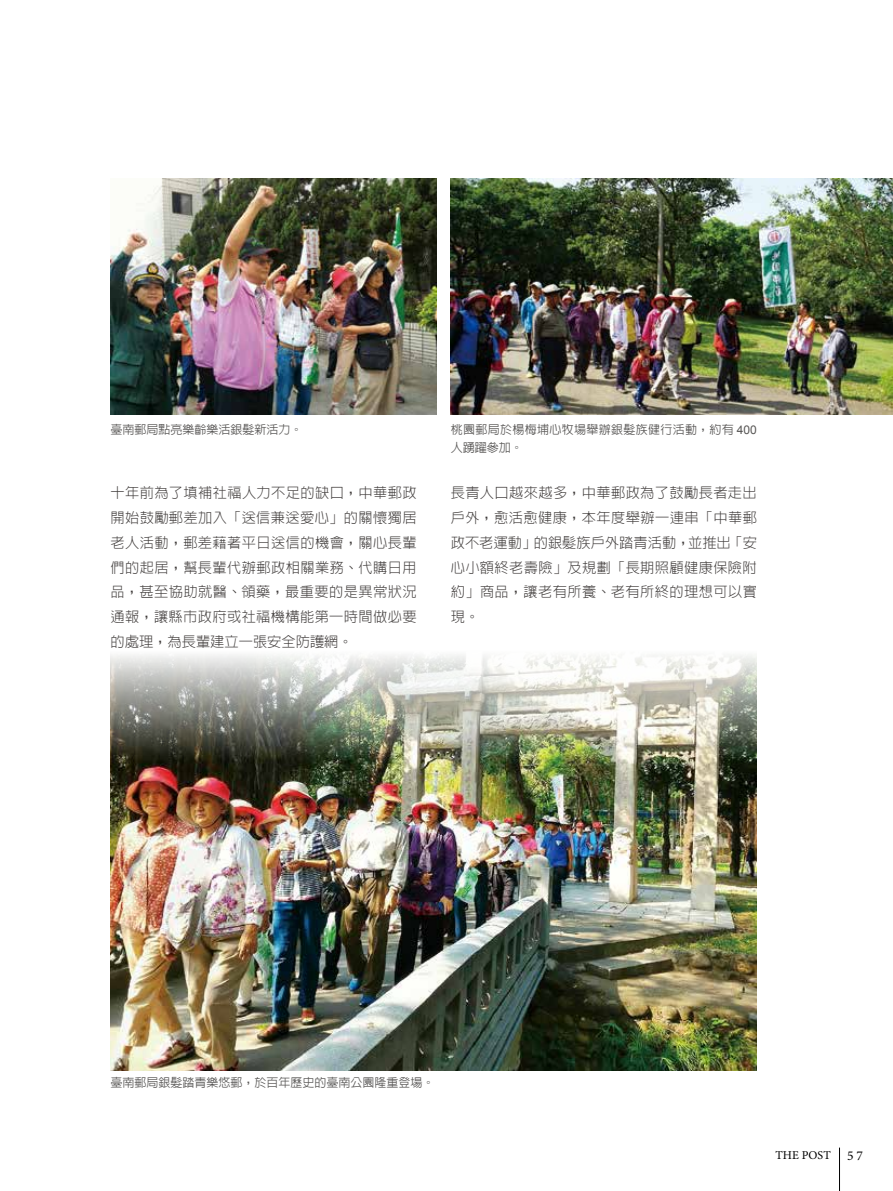
<style>
.page{position:relative;width:893px;height:1191px;background:#fff}
.page>*{position:absolute;margin:0;border:0;box-sizing:border-box;transform-origin:0 0}
.t1{font:300 14.25px/24.8px "AR Hei B5";letter-spacing:.025em;color:#3e3a39;text-align:justify}
.t2{font:500 12px "AR Hei B5";color:#575554}
.t3{font:500 12px/18px "AR Hei B5";letter-spacing:.03em;color:#575554}
.t4{font:12px "Minion Pro";color:#000}
.s1{font-family:"Arial";font-weight:400}
.s2{font-size:13.5px}
</style>
<div class="page">
<img style="left:111px;top:655px;width:646px;height:415px">
<img style="left:111px;top:179px;width:326px;height:236px">
<img style="left:451px;top:179px;width:442px;height:236px">
<hr style="left:839px;top:1147px;width:1px;height:44px;background:#000">
<p class="t2" style="left:111px;top:423px;width:194px">臺南郵局點亮樂齡樂活銀髮新活力。</p>
<p class="t3" style="left:451px;top:420px;width:308px">桃園郵局於楊梅埔心牧場舉辦銀髮族健行活動，約有 <span class="s1">400</span>人踴躍參加。</p>
<p class="t1" style="left:451px;top:480px;width:308px">長青人口越來越多，中華郵政為了鼓勵長者走出戶外，愈活愈健康，本年度舉辦一連串「中華郵政不老運動」的銀髮族戶外踏青活動，並推出「安心小額終老壽險」及規劃「長期照顧健康保險附約」商品，讓老有所養、老有所終的理想可以實現。</p>
<p class="t1" style="left:111px;top:480px;width:308px">十年前為了填補社福人力不足的缺口，中華郵政開始鼓勵郵差加入「送信兼送愛心」的關懷獨居老人活動，郵差藉著平日送信的機會，關心長輩們的起居，幫長輩代辦郵政相關業務、代購日用品，甚至協助就醫、領藥，最重要的是異常狀況通報，讓縣市政府或社福機構能第一時間做必要的處理，為長輩建立一張安全防護網。</p>
<p class="t2" style="left:111px;top:1076px;width:326px">臺南郵局銀髮踏青樂悠郵，於百年歷史的臺南公園隆重登場。</p>
<p class="t4" style="left:775px;top:1147px;width:89px">THE POST <span class="s2">5 7</span></p>
</div>
